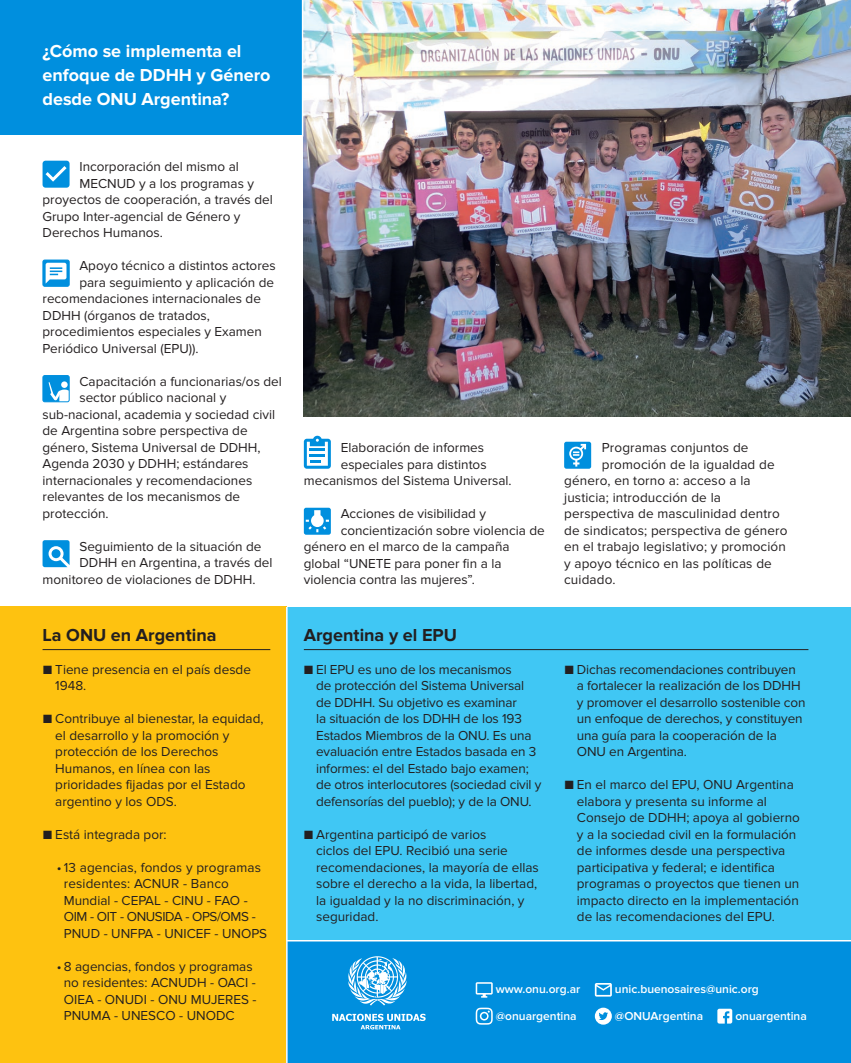
<style>
.page{position:relative;width:851px;height:1063px;background:#fff}
.page>*{position:absolute;margin:0;border:0;box-sizing:border-box;transform-origin:0 0}
.t1{font:700 18px/24px "Proxima Nova";color:#fff}
.t2{font:700 18px "Proxima Nova";color:#231f20}
.t3{font:13.5px/16.5px "Proxima Nova";color:#231f20}
.t4{font:600 12px "Proxima Nova";color:#fff}
</style>
<div class="page">
<div style="left:0;top:607px;width:287px;height:456px;background:#fec210"></div>
<div style="left:287px;top:941px;width:563px;height:122px;background:#008fde"></div>
<div style="left:0;top:0;width:303px;height:134px;background:#008fde"></div>
<div style="left:287px;top:607px;width:563px;height:334px;background:#40c7f4"></div>
<svg style="left:43px;top:161px;width:27px;height:27px"></svg>
<svg style="left:43px;top:260px;width:26px;height:26px"></svg>
<svg style="left:46px;top:263px;width:20px;height:21px"></svg>
<div style="left:43px;top:260px;width:27px;height:27px;border:1px solid #008fde;border-radius:2px"></div>
<div style="left:43px;top:376px;width:26px;height:26px;background:#008fde;border-radius:2px"></div>
<svg style="left:49px;top:381px;width:21px;height:21px"></svg>
<div style="left:43px;top:375px;width:27px;height:27px;border:1px solid #008fde;border-radius:2px"></div>
<svg style="left:43px;top:540px;width:27px;height:27px"></svg>
<img style="left:303px;top:0;width:547px;height:417px">
<hr style="left:43px;top:649px;width:227px;height:1px;background:#231f20">
<svg style="left:475px;top:982px;width:17px;height:16px"></svg>
<svg style="left:594px;top:983px;width:17px;height:14px"></svg>
<svg style="left:475px;top:1008px;width:17px;height:17px"></svg>
<svg style="left:594px;top:1008px;width:17px;height:17px"></svg>
<svg style="left:717px;top:1009px;width:15px;height:15px"></svg>
<svg style="left:304px;top:436px;width:27px;height:33px"></svg>
<hr style="left:310px;top:454px;width:15px;height:3px;background:#008fde">
<hr style="left:310px;top:448px;width:15px;height:3px;background:#008fde">
<svg style="left:304px;top:508px;width:27px;height:27px"></svg>
<hr style="left:304px;top:649px;width:504px;height:1px;background:#231f20">
<svg style="left:348px;top:956px;width:59px;height:50px"></svg>
<svg style="left:332px;top:1014px;width:93px;height:15px"></svg>
<svg style="left:564px;top:442px;width:27px;height:27px"></svg>
<hr style="left:286px;top:607px;width:1px;height:456px;background:#fff">
<hr style="left:287px;top:940px;width:563px;height:1px;background:#fff">
<hr style="left:302px;top:0;width:1px;height:136px;background:#fff">
<h1 class="t1" style="left:43px;top:39px;width:229px">¿Cómo se implementa el enfoque de DDHH y Género desde ONU Argentina?</h1>
<p class="t3" style="left:79px;top:159px;width:161px">Incorporación del mismo al</p>
<p class="t3" style="left:79px;top:175px;width:176px">MECNUD y a los programas y</p>
<p class="t3" style="left:43px;top:192px;width:232px">proyectos de cooperación, a través del</p>
<p class="t3" style="left:43px;top:208px;width:199px">Grupo Inter-agencial de Género y</p>
<p class="t3" style="left:43px;top:225px;width:122px">Derechos Humanos.</p>
<p class="t3" style="left:79px;top:258px;width:198px">Apoyo técnico a distintos actores</p>
<p class="t3" style="left:79px;top:274px;width:196px">para seguimiento y aplicación de</p>
<p class="t3" style="left:43px;top:291px;width:220px">recomendaciones internacionales de</p>
<p class="t3" style="left:43px;top:307px;width:169px">DDHH (órganos de tratados,</p>
<p class="t3" style="left:43px;top:324px;width:221px">procedimientos especiales y Examen</p>
<p class="t3" style="left:43px;top:340px;width:157px">Periódico Universal (EPU)).</p>
<p class="t3" style="left:79px;top:373px;width:204px">Capacitación a funcionarias/os del</p>
<p class="t3" style="left:79px;top:390px;width:148px">sector público nacional y</p>
<p class="t3" style="left:43px;top:406px;width:234px">sub‑nacional, academia y sociedad civil</p>
<p class="t3" style="left:43px;top:423px;width:206px">de Argentina sobre perspectiva de</p>
<p class="t3" style="left:43px;top:439px;width:219px">género, Sistema Universal de DDHH,</p>
<p class="t3" style="left:43px;top:456px;width:207px">Agenda 2030 y DDHH; estándares</p>
<p class="t3" style="left:43px;top:472px;width:211px">internacionales y recomendaciones</p>
<p class="t3" style="left:43px;top:489px;width:199px">relevantes de los mecanismos de</p>
<p class="t3" style="left:43px;top:505px;width:68px">protección.</p>
<p class="t3" style="left:79px;top:538px;width:183px">Seguimiento de la situación de</p>
<p class="t3" style="left:79px;top:555px;width:194px">DDHH en Argentina, a través del</p>
<p class="t3" style="left:43px;top:571px;width:214px">monitoreo de violaciones de DDHH.</p>
<h1 class="t2" style="left:43px;top:624px;width:175px">La ONU en Argentina</h1>
<p class="t3" style="left:55px;top:661px;width:197px;text-indent:-13px">■ Tiene presencia en el país desde<br>1948.</p>
<p class="t3" style="left:55px;top:711px;width:210px;text-indent:-13px">■ Contribuye al bienestar, la equidad, el desarrollo y la promoción y protección de los Derechos<br>Humanos, en línea con las prioridades fijadas por el Estado argentino y los ODS.</p>
<p class="t3" style="left:43px;top:826px;width:126px">■ Está integrada por:</p>
<p class="t3" style="left:64px;top:859px;width:205px;text-indent:-7px">• 13 agencias, fondos y programas residentes: ACNUR - Banco<br>Mundial - CEPAL - CINU - FAO -<br>OIM - OIT - ONUSIDA - OPS/OMS -<br>PNUD - UNFPA - UNICEF - UNOPS</p>
<p class="t3" style="left:64px;top:958px;width:194px;text-indent:-7px">• 8 agencias, fondos y programas no residentes: ACNUDH - OACI -<br>OIEA - ONUDI - ONU MUJERES -<br>PNUMA - UNESCO - UNODC</p>
<p class="t3" style="left:341px;top:440px;width:145px">Elaboración de informes</p>
<p class="t3" style="left:341px;top:456px;width:147px">especiales para distintos</p>
<p class="t3" style="left:304px;top:473px;width:209px">mecanismos del Sistema Universal.</p>
<p class="t3" style="left:341px;top:506px;width:147px">Acciones de visibilidad y</p>
<p class="t3" style="left:341px;top:522px;width:205px">concientización sobre violencia de</p>
<p class="t3" style="left:304px;top:539px;width:207px">género en el marco de la campaña</p>
<p class="t3" style="left:304px;top:555px;width:199px">global “UNETE para poner fin a la</p>
<p class="t3" style="left:304px;top:572px;width:172px">violencia contra las mujeres”.</p>
<h1 class="t2" style="left:304px;top:624px;width:155px">Argentina y el EPU</h1>
<p class="t3" style="left:316px;top:661px;width:227px;text-indent:-13px">■ El EPU es uno de los mecanismos<br>de protección del Sistema Universal de DDHH. Su objetivo es examinar<br>la situación de los DDHH de los 193<br>Estados Miembros de la ONU. Es una evaluación entre Estados basada en 3 informes: el del Estado bajo examen; de otros interlocutores (sociedad civil y defensorías del pueblo); y de la ONU.</p>
<p class="t3" style="left:316px;top:826px;width:224px;text-indent:-13px">■ Argentina participó de varios<br>ciclos del EPU. Recibió una serie recomendaciones, la mayoría de ellas sobre el derecho a la vida, la libertad, la igualdad y la no discriminación, y seguridad.</p>
<p class="t3" style="left:601px;top:440px;width:148px">Programas conjuntos de</p>
<p class="t3" style="left:601px;top:456px;width:174px">promoción de la igualdad de</p>
<p class="t3" style="left:564px;top:473px;width:188px">género, en torno a: acceso a la</p>
<p class="t3" style="left:564px;top:489px;width:158px">justicia; introducción de la</p>
<p class="t3" style="left:564px;top:506px;width:217px">perspectiva de masculinidad dentro</p>
<p class="t3" style="left:564px;top:522px;width:225px">de sindicatos; perspectiva de género</p>
<p class="t3" style="left:564px;top:539px;width:223px">en el trabajo legislativo; y promoción</p>
<p class="t3" style="left:564px;top:555px;width:209px">y apoyo técnico en las políticas de</p>
<p class="t3" style="left:564px;top:572px;width:53px">cuidado.</p>
<p class="t3" style="left:577px;top:661px;width:230px;text-indent:-13px">■ Dichas recomendaciones contribuyen a fortalecer la realización de los DDHH y promover el desarrollo sostenible con un enfoque de derechos, y constituyen una guía para la cooperación de la ONU en Argentina.</p>
<p class="t3" style="left:577px;top:777px;width:224px;text-indent:-13px">■ En el marco del EPU, ONU Argentina elabora y presenta su informe al Consejo de DDHH; apoya al gobierno y a la sociedad civil en la formulación de informes desde una perspectiva participativa y federal; e identifica programas o proyectos que tienen un impacto directo en la implementación de las recomendaciones del EPU.</p>
<p class="t4" style="left:495px;top:983px;width:86px">www.onu.org.ar</p>
<p class="t4" style="left:615px;top:983px;width:145px">unic.buenosaires@unic.org</p>
<p class="t4" style="left:495px;top:1010px;width:82px">@onuargentina</p>
<p class="t4" style="left:615px;top:1010px;width:90px">@ONUArgentina</p>
<p class="t4" style="left:735px;top:1010px;width:73px">onuargentina</p>
</div>
